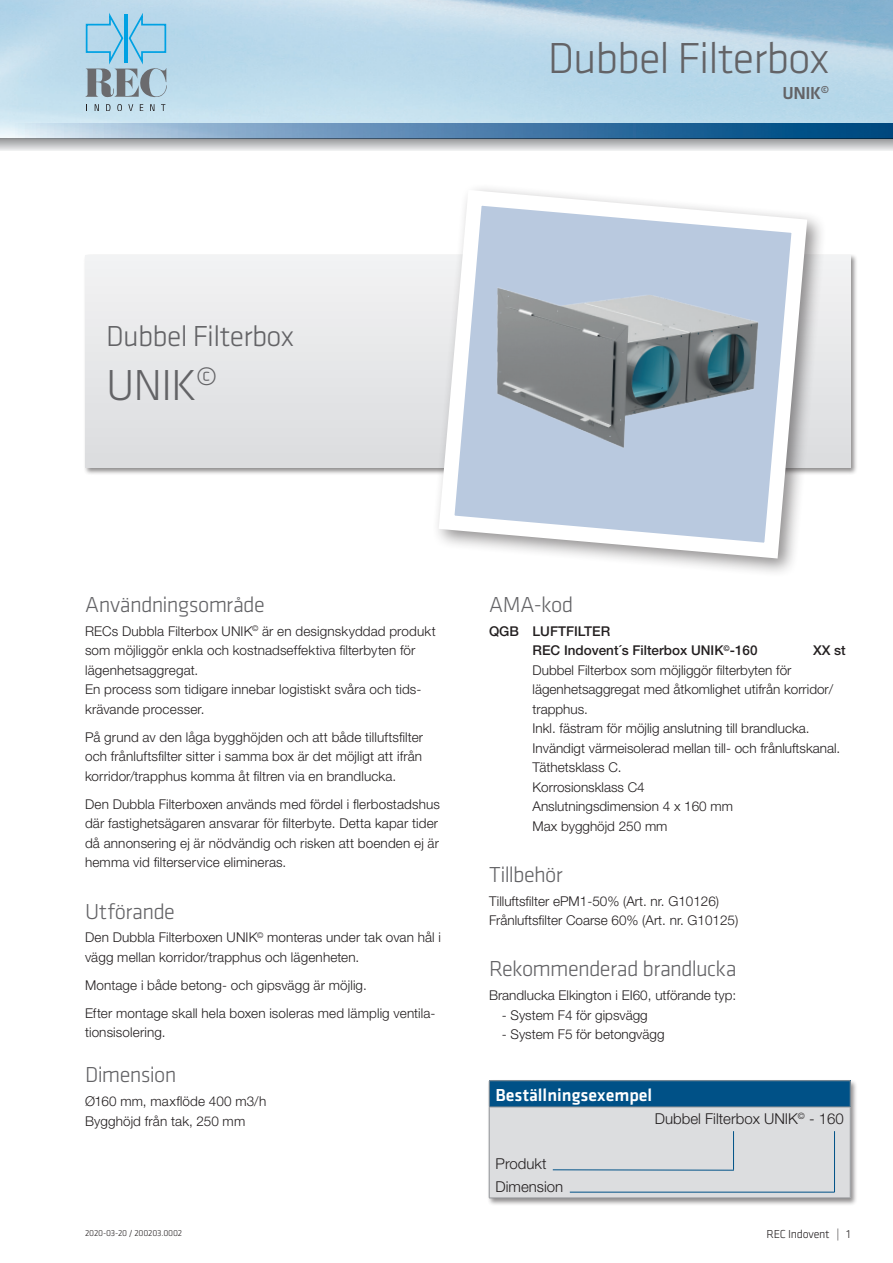
<style>
.page{position:relative;width:893px;height:1263px;background:#fff}
.page>*{position:absolute;margin:0;border:0;box-sizing:border-box;transform-origin:0 0}
.t1{font:300 45px "Klavika";letter-spacing:-.025em;color:#636366}
.t2{font:300 30px "Klavika";letter-spacing:-.025em;color:#636366}
.t3{font:300 22.5px "Klavika";letter-spacing:-.03em;color:#636366}
.t4{font:500 18px "Klavika";color:#fff}
.t5{font:500 18px "Klavika";color:#636366}
.t6{font:300 15px/22.5px "Helvetica Neue LT Std";color:#231f20}
.t7{font:300 13.5px/19.5px "Helvetica Neue LT Std";letter-spacing:.005em;color:#231f20}
.t8{font:500 13.5px/19.5px "Helvetica Neue LT Std";color:#231f20}
.t9{font:300 12px "Klavika";letter-spacing:-.02em;color:#231f20}
.t10{font:300 9px "Klavika";letter-spacing:-.025em;color:#231f20}
</style>
<div class="page">
<img style="left:0;top:0;width:893px;height:123px">
<svg style="left:1px;top:123px;width:892px;height:15px;background:#5b8bb4"></svg>
<svg style="left:0;top:138px;width:893px;height:13px;background:#b9bcbf"></svg>
<svg style="left:0;top:123px;width:1px;height:15px"></svg>
<div style="left:83px;top:254px;width:775px;height:221px;background:#231f20;opacity:.5"></div>
<div style="left:85px;top:255px;width:765px;height:213px;background:#e6e7e9"></div>
<svg style="left:95px;top:104px;width:4px;height:7px"></svg>
<svg style="left:106px;top:104px;width:4px;height:7px"></svg>
<svg style="left:117px;top:104px;width:5px;height:7px"></svg>
<svg style="left:128px;top:104px;width:5px;height:7px"></svg>
<svg style="left:140px;top:104px;width:3px;height:7px"></svg>
<svg style="left:150px;top:104px;width:4px;height:7px"></svg>
<svg style="left:161px;top:104px;width:4px;height:7px"></svg>
<svg style="left:85px;top:13px;width:82px;height:85px;background:#99c1d6"></svg>
<div style="left:432px;top:183px;width:395px;height:395px;background:#231f20;opacity:.5"></div>
<svg style="left:431px;top:183px;width:384px;height:383px"></svg>
<div style="left:487px;top:1079px;width:371px;height:127px;background:#231f20;opacity:.5"></div>
<div style="left:489px;top:1081px;width:361px;height:26px;background:#005187"></div>
<div style="left:489px;top:1107px;width:361px;height:91px;background:#dcdddf"></div>
<hr style="left:489px;top:1080px;width:361px;height:1px;background:#939598">
<svg style="left:489px;top:1081px;width:1px;height:26px"></svg>
<svg style="left:850px;top:1081px;width:1px;height:26px"></svg>
<hr style="left:489px;top:1107px;width:361px;height:1px;background:#939598">
<hr style="left:489px;top:1107px;width:1px;height:91px;background:#939598">
<hr style="left:850px;top:1107px;width:1px;height:91px;background:#939598">
<hr style="left:489px;top:1198px;width:361px;height:1px;background:#939598">
<hr style="left:553px;top:1169px;width:181px;height:1px;background:#005187">
<hr style="left:570px;top:1192px;width:264px;height:1px;background:#005187">
<hr style="left:733px;top:1131px;width:1px;height:39px;background:#005187">
<hr style="left:834px;top:1131px;width:1px;height:61px;background:#005187">
<h1 class="t1" style="left:548px;top:34px;width:283px">Dubbel Filterbox</h1>
<h3 class="t5" style="left:783px;top:83px;width:48px">UNIK<sup>©</sup></h3>
<h2 class="t2" style="left:106px;top:319px;width:189px">Dubbel Filterbox</h2>
<h1 class="t1" style="left:106px;top:360px;width:113px">UNIK<sup>©</sup></h1>
<h3 class="t3" style="left:85px;top:592px;width:181px">Användningsområde</h3>
<p class="t7" style="left:85px;top:621px;width:352px">RECs Dubbla Filterbox UNIK<sup>©</sup> är en designskyddad produkt som möjliggör enkla och kostnadseffektiva filterbyten för lägenhetsaggregat.<br>En process som tidigare innebar logistiskt svåra och tids&shy;krävande processer.</p>
<p class="t7" style="left:85px;top:727px;width:340px;text-align:justify">På grund av den låga bygghöjden och att både tilluftsfilter och frånluftsfilter sitter i samma box är det möjligt att ifrån korridor/trapphus komma åt filtren via en brandlucka.</p>
<p class="t7" style="left:85px;top:794px;width:356px">Den Dubbla Filterboxen används med fördel i flerbostadshus där fastighetsägaren ansvarar för filterbyte. Detta kapar tider då annonsering ej är nödvändig och risken att boenden ej är hemma vid filterservice elimineras.</p>
<h3 class="t3" style="left:85px;top:899px;width:91px">Utförande</h3>
<p class="t7" style="left:85px;top:927px;width:357px">Den Dubbla Filterboxen UNIK<sup>©</sup> monteras under tak ovan hål i vägg mellan korridor/trapphus och lägenheten.</p>
<p class="t7" style="left:85px;top:971px;width:352px;line-height:28px">Montage i både betong- och gipsvägg är möjlig.<br>Efter montage skall hela boxen isoleras med lämplig ventila-</p>
<p class="t7" style="left:85px;top:1022px;width:82px">tionsisolering.</p>
<h3 class="t3" style="left:85px;top:1062px;width:93px">Dimension</h3>
<p class="t7" style="left:85px;top:1091px;width:183px">Ø160 mm, maxflöde 400 m3/h<br>Bygghöjd från tak, 250 mm</p>
<p class="t10" style="left:85px;top:1228px;width:99px">2020-03-20 / 200203.0002</p>
<h3 class="t3" style="left:489px;top:592px;width:86px">AMA-kod</h3>
<p class="t8" style="left:532px;top:621px;width:227px;text-indent:-43px">QGB LUFTFILTER<br>REC Indovent´s Filterbox UNIK<sup>©</sup>-160</p>
<p class="t8" style="left:813px;top:641px;width:34px">XX st</p>
<p class="t7" style="left:532px;top:660px;width:309px">Dubbel Filterbox som möjliggör filterbyten för lägenhetsaggregat med åtkomlighet utifrån korridor/ trapphus.<br>Inkl. fästram för möjlig anslutning till brandlucka.<br>Invändigt värmeisolerad mellan till- och frånluftskanal.<br>Täthetsklass C.<br>Korrosionsklass C4<br>Anslutningsdimension 4 x 160 mm<br>Max bygghöjd 250 mm</p>
<h3 class="t3" style="left:489px;top:862px;width:75px">Tillbehör</h3>
<p class="t7" style="left:489px;top:891px;width:251px">Tilluftsfilter ePM1-50% (Art. nr. G10126)<br>Frånluftsfilter Coarse 60% (Art. nr. G10125)</p>
<h3 class="t3" style="left:489px;top:956px;width:249px">Rekommenderad brandlucka</h3>
<p class="t7" style="left:489px;top:985px;width:249px">Brandlucka Elkington i EI60, utförande typ:</p>
<p class="t7" style="left:502px;top:1005px;width:148px">- System F4 för gipsvägg</p>
<p class="t7" style="left:502px;top:1024px;width:164px">- System F5 för betongvägg</p>
<h3 class="t4" style="left:496px;top:1085px;width:158px">Beställningsexempel</h3>
<p class="t6" style="left:496px;top:1152px;width:69px">Produkt<br>Dimension</p>
<p class="t6" style="left:655px;top:1107px;width:190px">Dubbel Filterbox UNIK<sup>©</sup> - 160</p>
<p class="t9" style="left:766px;top:1227px;width:85px">REC Indovent | 1</p>
</div>
